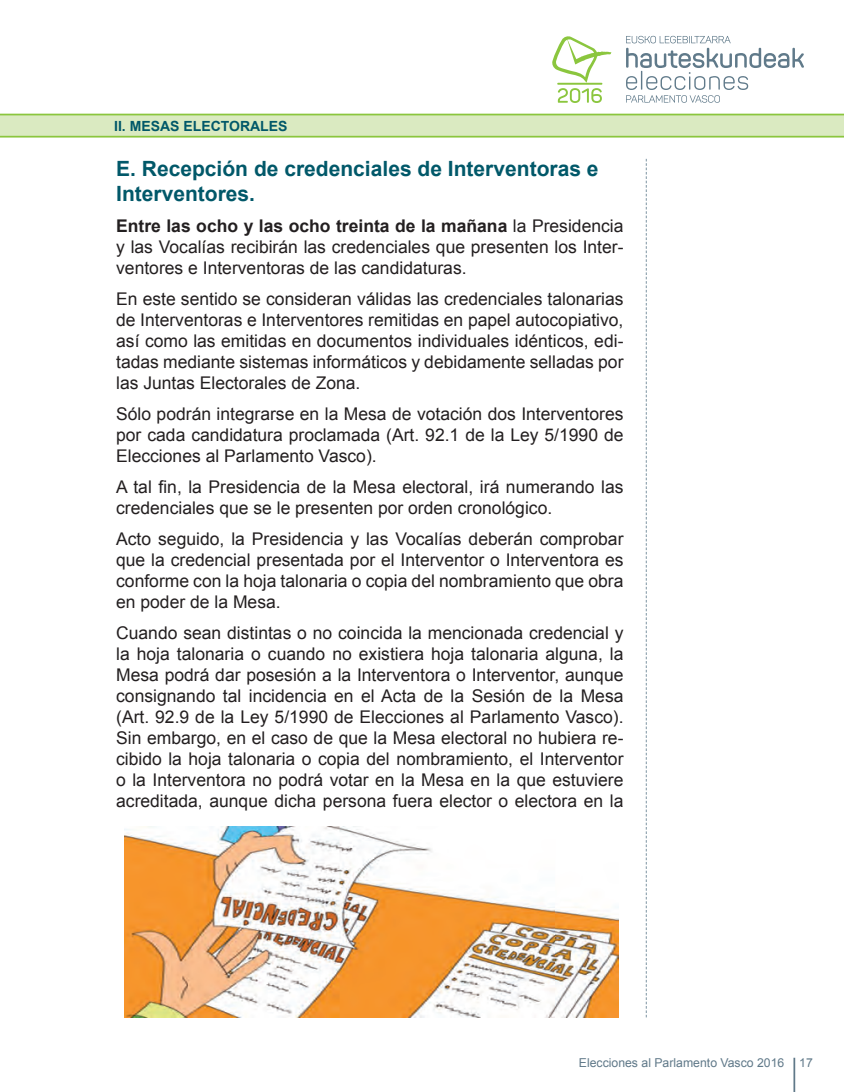
<style>
.page{position:relative;width:844px;height:1092px;background:#fff}
.page>*{position:absolute;margin:0;border:0;box-sizing:border-box;transform-origin:0 0}
.t1{font:700 21px/25.2px "Arial";color:#015869}
.t2{font:17.5px/21px "Arial";color:#231f20;text-align:justify}
.t3{font:700 14px "Arial";color:#015869}
.t4{font:12.25px "Arial";color:#607989}
.s1{font-weight:700}
</style>
<div class="page">
<hr style="left:793px;top:1057px;width:2px;height:34px;background:#607989">
<div style="left:0;top:115px;width:843px;height:21px;background:#daeac1"></div>
<hr style="left:0;top:114px;width:843px;height:1px;background:#8bc63e">
<hr style="left:0;top:136px;width:843px;height:1px;background:#8bc63e">
<svg style="left:645px;top:159px;width:1px;height:858px"></svg>
<svg style="left:626px;top:36px;width:177px;height:67px"></svg>
<svg style="left:552px;top:36px;width:59px;height:67px"></svg>
<hr style="left:557px;top:83px;width:45px;height:2px;background:#8bc63e">
<img style="left:124px;top:826px;width:494px;height:191px">
<p class="t3" style="left:114px;top:117px;width:175px">II. MESAS ELECTORALES</p>
<p class="t1" style="left:116px;top:156px;width:484px">E. Recepción de credenciales de Interventoras e<br>Interventores.</p>
<p class="t2" style="left:116px;top:215px;width:508px"><span class="s1">Entre las ocho y las ocho treinta de la mañana</span> la Presidencia y las Vocalías recibirán las credenciales que presenten los Inter&shy;ventores e Interventoras de las candidaturas.</p>
<p class="t2" style="left:116px;top:288px;width:508px">En este sentido se consideran válidas las credenciales talonarias de Interventoras e Interventores remitidas en papel autocopiativo, así como las emitidas en documentos individuales idénticos, edi&shy;tadas mediante sistemas informáticos y debidamente selladas por las Juntas Electorales de Zona.</p>
<p class="t2" style="left:116px;top:403px;width:508px">Sólo podrán integrarse en la Mesa de votación dos Interventores por cada candidatura proclamada (Art. 92.1 de la Ley 5/1990 de Elecciones al Parlamento Vasco).</p>
<p class="t2" style="left:116px;top:476px;width:508px">A tal fin, la Presidencia de la Mesa electoral, irá numerando las credenciales que se le presenten por orden cronológico.</p>
<p class="t2" style="left:116px;top:528px;width:508px">Acto seguido, la Presidencia y las Vocalías deberán comprobar que la credencial presentada por el Interventor o Interventora es conforme con la hoja talonaria o copia del nombramiento que obra en poder de la Mesa.</p>
<p class="t2" style="left:116px;top:622px;width:508px">Cuando sean distintas o no coincida la mencionada credencial y la hoja talonaria o cuando no existiera hoja talonaria alguna, la Mesa podrá dar posesión a la Interventora o Interventor, aunque consignando tal incidencia en el Acta de la Sesión de la Mesa (Art. 92.9 de la Ley 5/1990 de Elecciones al Parlamento Vasco).<br>Sin embargo, en el caso de que la Mesa electoral no hubiera re&shy;cibido la hoja talonaria o copia del nombramiento, el Interventor o la Interventora no podrá votar en la Mesa en la que estuviere acreditada, aunque dicha persona fuera elector o electora en la</p>
<p class="t4" style="left:578px;top:1054px;width:235px">Elecciones al Parlamento Vasco 2016 17</p>
</div>
